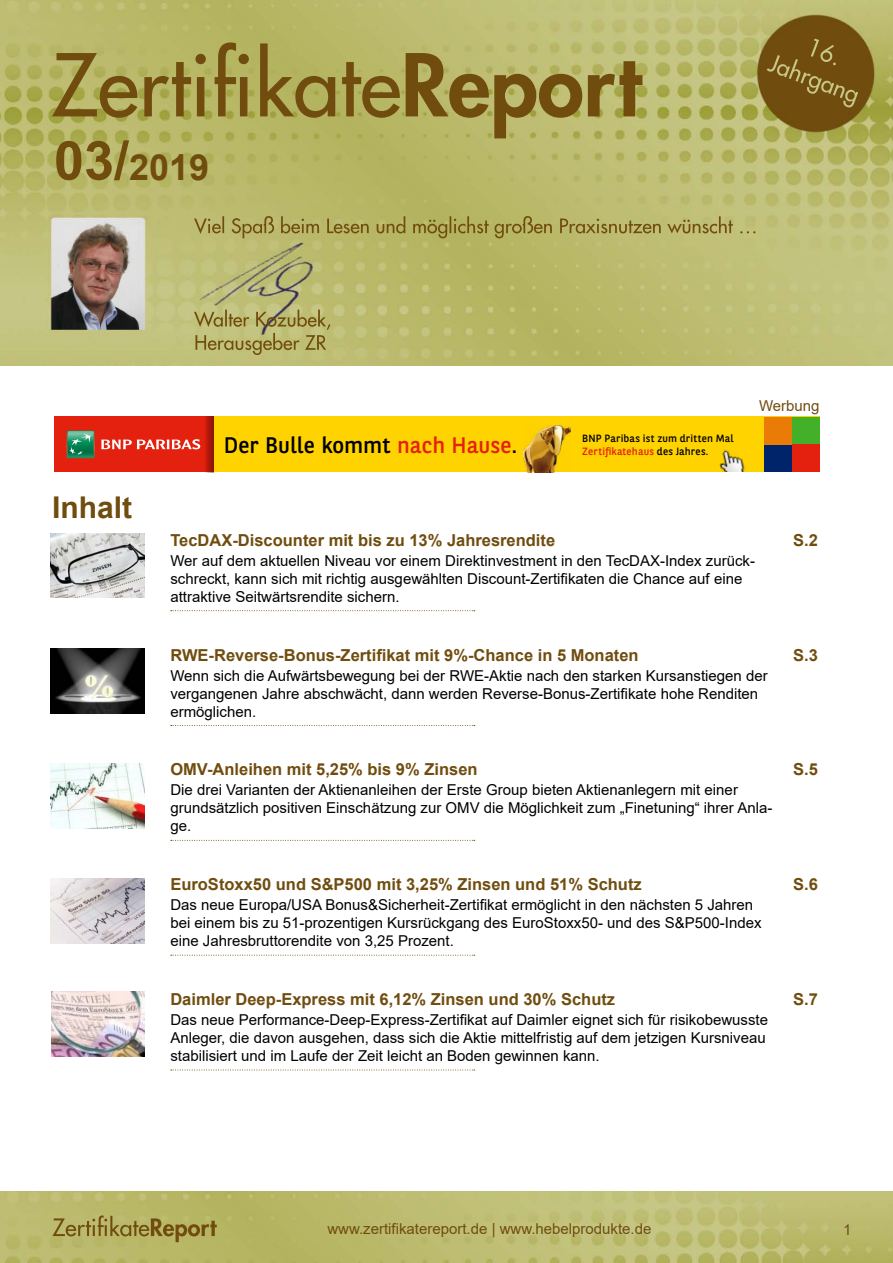
<style>
.page{position:relative;width:893px;height:1263px;background:#fff}
.page>*{position:absolute;margin:0;border:0;box-sizing:border-box;transform-origin:0 0}
.t1{font:700 36px "Arial";color:#704d0f}
.t2{font:700 30px "Arial";color:#704d0f}
.t3{font:22.5px "BNPP Sans";letter-spacing:.005em;color:#000}
.t4{font:700 16.5px "Arial";color:#704d0f}
.t5{font:15px/18px "Arial";color:#000}
.t6{font:15px "Arial";color:#704d0f}
.t7{font:10.5px/12.6px "BNPP Sans";letter-spacing:.02em;color:#000}
.s1{font-size:54px}
.s2{color:#e4200e}
</style>
<div class="page">
<img style="left:0;top:0;width:893px;height:366px">
<img style="left:0;top:1192px;width:893px;height:71px">
<img style="left:51px;top:534px;width:93px;height:63px">
<svg style="left:171px;top:610px;width:304px;height:1px"></svg>
<img style="left:51px;top:648px;width:93px;height:66px">
<svg style="left:171px;top:725px;width:304px;height:1px"></svg>
<img style="left:51px;top:763px;width:93px;height:65px">
<svg style="left:171px;top:840px;width:304px;height:1px"></svg>
<img style="left:51px;top:878px;width:93px;height:65px">
<svg style="left:171px;top:955px;width:304px;height:1px"></svg>
<svg style="left:171px;top:1069px;width:304px;height:1px"></svg>
<img style="left:51px;top:991px;width:94px;height:66px">
<div style="left:54px;top:417px;width:765px;height:55px;background:#ffd300"></div>
<div style="left:54px;top:417px;width:159px;height:55px;background:#e4200e"></div>
<svg style="left:205px;top:417px;width:8px;height:55px"></svg>
<svg style="left:101px;top:439px;width:99px;height:10px"></svg>
<svg style="left:67px;top:431px;width:27px;height:27px"></svg>
<img style="left:523px;top:426px;width:47px;height:46px">
<div style="left:792px;top:417px;width:27px;height:27px;background:#43b02a"></div>
<div style="left:792px;top:444px;width:27px;height:28px;background:#e4200e"></div>
<div style="left:764px;top:444px;width:28px;height:28px;background:#002469"></div>
<div style="left:764px;top:417px;width:28px;height:27px;background:#ea7b07"></div>
<img style="left:719px;top:449px;width:26px;height:23px">
<h1 class="t1" style="left:54px;top:142px;width:157px"><span class="s1">03/</span>2019</h1>
<h2 class="t2" style="left:52px;top:487px;width:82px">Inhalt</h2>
<h3 class="t3" style="left:224px;top:430px;width:295px">Der Bulle kommt <span class="s2">nach Hause</span>.</h3>
<p class="t7" style="left:582px;top:432px;width:153px">BNP Paribas ist zum dritten Mal<br><span class="s2">Zertifikatehaus</span> des Jahres.</p>
<p class="t6" style="left:759px;top:395px;width:62px">Werbung</p>
<p class="t4" style="left:170px;top:528px;width:386px">TecDAX-Discounter mit bis zu 13% Jahresrendite</p>
<p class="t5" style="left:170px;top:551px;width:586px">Wer auf dem aktuellen Niveau vor einem Direktinvestment in den TecDAX-Index zurück&shy;schreckt, kann sich mit richtig ausgewählten Discount-Zertifikaten die Chance auf eine attraktive Seitwärtsrendite sichern.</p>
<p class="t4" style="left:170px;top:643px;width:470px">RWE-Reverse-Bonus-Zertifikat mit 9%-Chance in 5 Monaten</p>
<p class="t5" style="left:170px;top:666px;width:599px">Wenn sich die Aufwärtsbewegung bei der RWE-Aktie nach den starken Kursanstiegen der vergangenen Jahre abschwächt, dann werden Reverse-Bonus-Zertifikate hohe Renditen ermöglichen.</p>
<p class="t4" style="left:170px;top:758px;width:309px">OMV-Anleihen mit 5,25% bis 9% Zinsen</p>
<p class="t5" style="left:170px;top:781px;width:603px">Die drei Varianten der Aktienanleihen der Erste Group bieten Aktienanlegern mit einer grundsätzlich positiven Einschätzung zur OMV die Möglichkeit zum „Finetuning“ ihrer Anla&shy;ge.</p>
<p class="t4" style="left:170px;top:873px;width:473px">EuroStoxx50 und S&amp;P500 mit 3,25% Zinsen und 51% Schutz</p>
<p class="t5" style="left:170px;top:896px;width:593px">Das neue Europa/USA Bonus&amp;Sicherheit-Zertifikat ermöglicht in den nächsten 5 Jahren bei einem bis zu 51-prozentigen Kursrückgang des EuroStoxx50- und des S&amp;P500-Index eine Jahresbruttorendite von 3,25 Prozent.</p>
<p class="t4" style="left:170px;top:987px;width:446px">Daimler Deep-Express mit 6,12% Zinsen und 30% Schutz</p>
<p class="t5" style="left:170px;top:1011px;width:599px">Das neue Performance-Deep-Express-Zertifikat auf Daimler eignet sich für risikobewusste<br>Anleger, die davon ausgehen, dass sich die Aktie mittelfristig auf dem jetzigen Kursniveau stabilisiert und im Laufe der Zeit leicht an Boden gewinnen kann.</p>
<p class="t4" style="left:793px;top:528px;width:26px">S.2</p>
<p class="t4" style="left:793px;top:643px;width:26px">S.3</p>
<p class="t4" style="left:793px;top:758px;width:26px">S.5</p>
<p class="t4" style="left:793px;top:873px;width:26px">S.6</p>
<p class="t4" style="left:793px;top:987px;width:26px">S.7</p>
<p class="t6" style="left:327px;top:1218px;width:326px">www.zertifikatereport.de | www.hebelprodukte.de</p>
<p class="t6" style="left:843px;top:1219px;width:10px">1</p>
</div>
